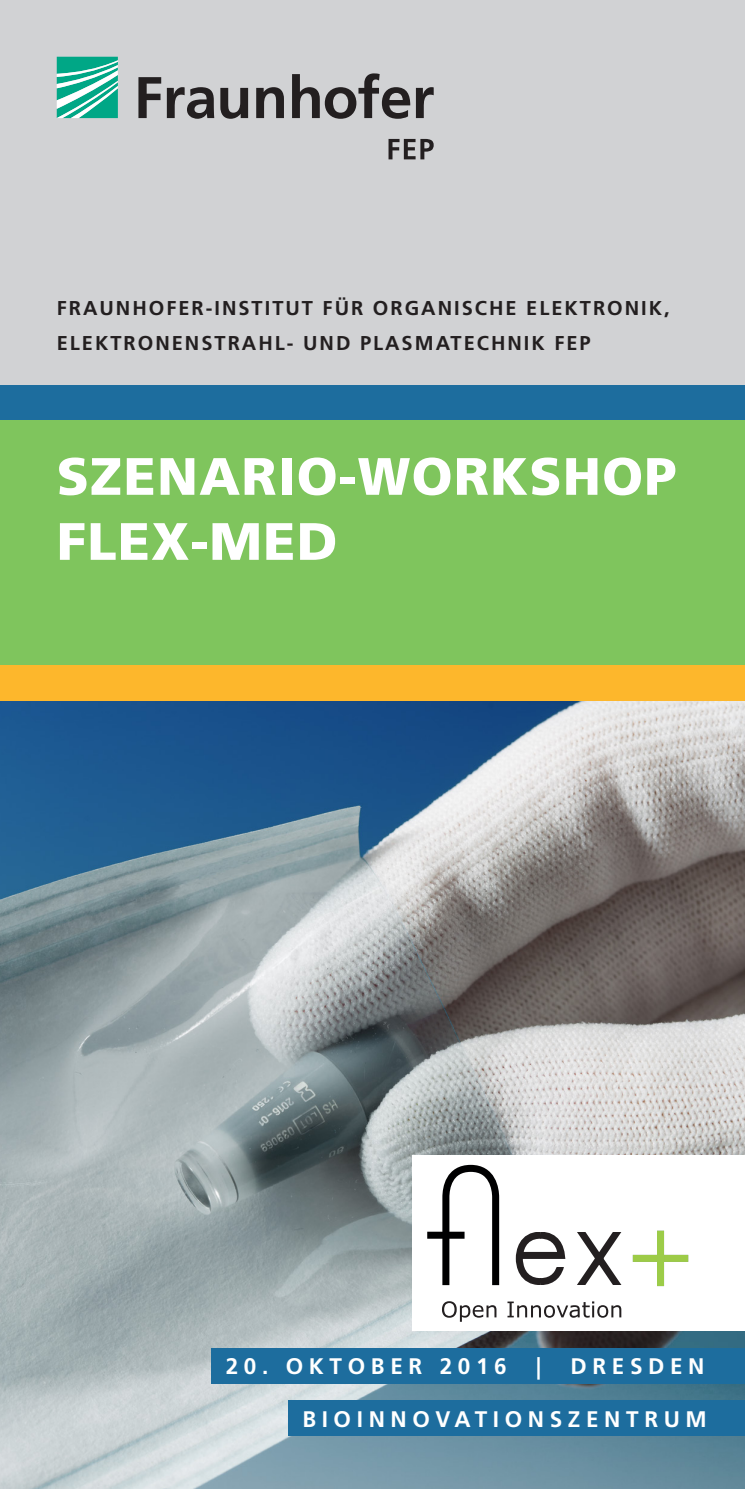
<style>
.page{position:relative;width:745px;height:1489px;background:#fff}
.page>*{position:absolute;margin:0;border:0;box-sizing:border-box;transform-origin:0 0}
._02_Standardüberschr{font:900 52.5px "Frutiger LT Com";letter-spacing:.025em;color:#fff}
._08_Kolumne{font:700 22.5px "Frutiger LT Com";letter-spacing:.25em;color:#fff}
._10_Institutsname{font:700 20px/35px "Frutiger LT Com";letter-spacing:.1em;color:#231f20}
</style>
<div class="page">
<img style="left:0;top:700px;width:744px;height:788px">
<div style="left:0;top:0;width:744px;height:385px;background:#d1d2d4"></div>
<div style="left:0;top:385px;width:744px;height:35px;background:#1d6d9e"></div>
<div style="left:0;top:420px;width:744px;height:280px;background:#7fc55d"></div>
<svg style="left:57px;top:57px;width:61px;height:61px;background:#4bc0a9"></svg>
<svg style="left:138px;top:73px;width:295px;height:46px"></svg>
<svg style="left:388px;top:139px;width:45px;height:20px"></svg>
<div style="left:288px;top:1400px;width:456px;height:35px;background:#1d6d9e"></div>
<div style="left:211px;top:1348px;width:533px;height:35px;background:#1d6d9e"></div>
<div style="left:0;top:665px;width:744px;height:35px;background:#fdb72c"></div>
<div style="left:412px;top:1155px;width:332px;height:175px;background:#fff"></div>
<div style="left:632px;top:1254px;width:55px;height:7px;background:#9dcb47"></div>
<div style="left:656px;top:1230px;width:7px;height:55px;background:#9ccc48"></div>
<div style="left:427px;top:1231px;width:37px;height:7px;background:#000001"></div>
<svg style="left:438px;top:1164px;width:184px;height:157px"></svg>
<p class="_10_Institutsname" style="left:57px;top:291px;width:614px">FRAUNHOFER-INSTITUT FÜR ORGANISCHE ELEKTRONIK,<br>ELEKTRONENSTRAHL- UND PLASMATECHNIK FEP</p>
<p class="_02_Standardüberschr" style="left:57px;top:445px;width:620px">SZENARIO-WORKSHOP</p>
<p class="_02_Standardüberschr" style="left:57px;top:510px;width:282px">FLEX-MED</p>
<p class="_08_Kolumne" style="left:225px;top:1353px;width:282px">20. OKTOBER 2016</p>
<p class="_08_Kolumne" style="left:536px;top:1353px;width:6px">|</p>
<p class="_08_Kolumne" style="left:570px;top:1353px;width:135px">DRESDEN</p>
<p class="_08_Kolumne" style="left:302px;top:1405px;width:406px">BIOINNOVATIONSZENTRUM</p>
</div>
